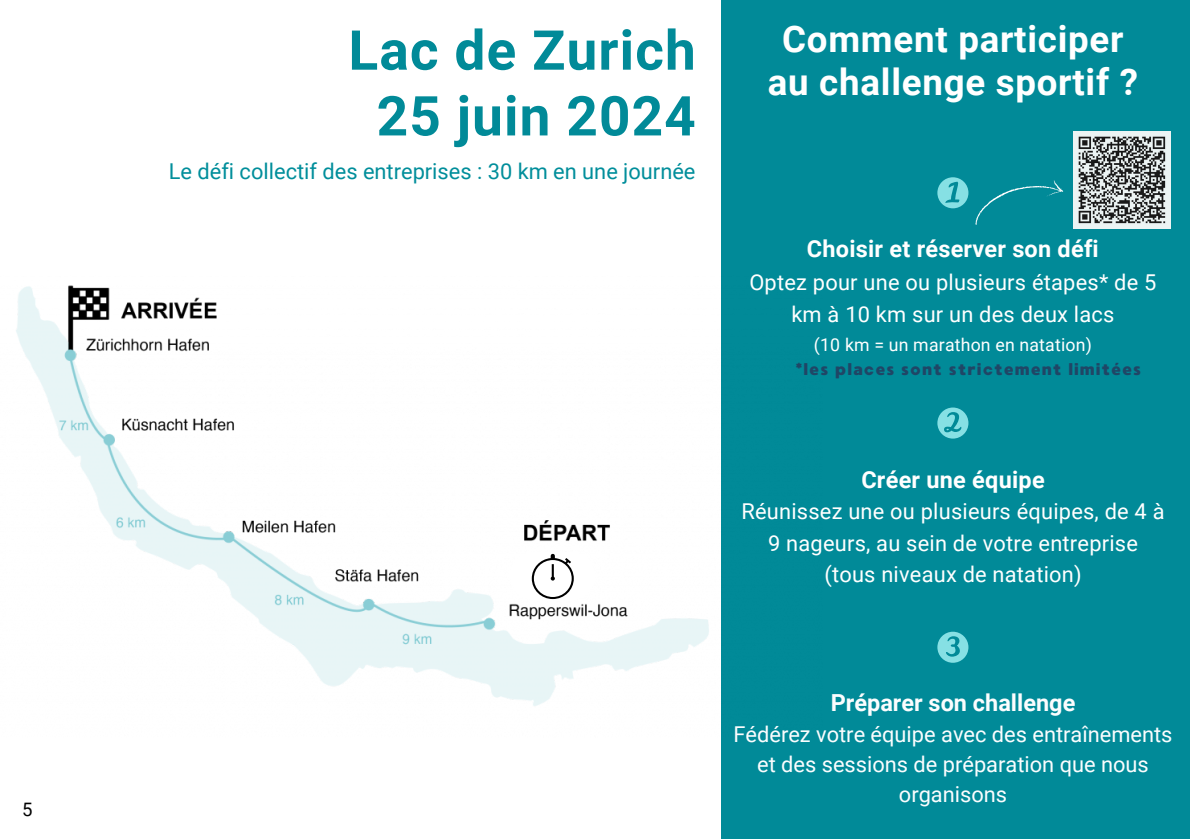
<style>
.page{position:relative;width:1190px;height:839px;background:#fff}
.page>*{position:absolute;margin:0;border:0;box-sizing:border-box;transform-origin:0 0}
.t1{font:700 55px "Roboto";letter-spacing:.02em;color:#018a98}
.t2{font:700 36.8px/43.6px "Roboto";letter-spacing:.02em;color:#fff;text-align:center}
.t3{font:700 23.4px "Roboto";letter-spacing:.01em;color:#fff}
.t4{font:700 23.4px "Roboto";color:#fbfdfe}
.t5{font:21.8px/32.4px "Roboto";letter-spacing:.01em;color:#fff;text-align:center}
.t6{font:21.8px/30px "Roboto";color:#fbfdfe;text-align:center}
.t7{font:21.8px "Roboto";color:#018e9b}
.t8{font:18.6px "Roboto";color:#000}
.t9{font:17.8px "Roboto";letter-spacing:.01em;color:#fff}
.t10{font:16px "MADE Waffle Soft";letter-spacing:.06em;color:#204666}
</style>
<div class="page">
<div style="left:0;top:0;width:1190px;height:838px;background:#018a98"></div>
<div style="left:0;top:0;width:721px;height:838px;background:#fff"></div>
<img style="left:16px;top:285px;width:693px;height:421px">
<div style="left:510px;top:551px;width:85px;height:49px;background:#fff;border-radius:25px"></div>
<svg style="left:937px;top:407px;width:31px;height:31px"></svg>
<svg style="left:937px;top:631px;width:31px;height:31px"></svg>
<svg style="left:937px;top:177px;width:127px;height:48px"></svg>
<img style="left:1073px;top:131px;width:98px;height:98px">
<svg style="left:532px;top:554px;width:42px;height:45px"></svg>
<p class="t8" style="left:22px;top:798px;width:12px">5</p>
<p class="t1" style="left:348px;top:19px;width:349px">Lac de Zurich</p>
<p class="t1" style="left:377px;top:84px;width:321px">25 juin 2024</p>
<p class="t7" style="left:169px;top:159px;width:528px">Le défi collectif des entreprises : 30 km en une journée</p>
<p class="t2" style="left:768px;top:17px;width:372px">Comment participer au challenge sportif ?</p>
<p class="t3" style="left:807px;top:236px;width:293px">Choisir et réserver son défi</p>
<p class="t5" style="left:749px;top:266px;width:409px">Optez pour une ou plusieurs étapes* de 5 km à 10 km sur un des deux lacs</p>
<p class="t9" style="left:814px;top:334px;width:279px">(10 km = un marathon en natation)</p>
<p class="t10" style="left:795px;top:360px;width:347px">*les places sont strictement limitées</p>
<p class="t3" style="left:861px;top:466px;width:185px">Créer une équipe</p>
<p class="t5" style="left:741px;top:496px;width:425px;line-height:31.6px">Réunissez une ou plusieurs équipes, de 4 à<br>9 nageurs, au sein de votre entreprise</p>
<p class="t5" style="left:824px;top:558px;width:259px">(tous niveaux de natation)</p>
<p class="t4" style="left:831px;top:689px;width:246px">Préparer son challenge</p>
<p class="t6" style="left:733px;top:719px;width:441px">Fédérez votre équipe avec des entraînements et des sessions de préparation que nous organisons</p>
</div>
